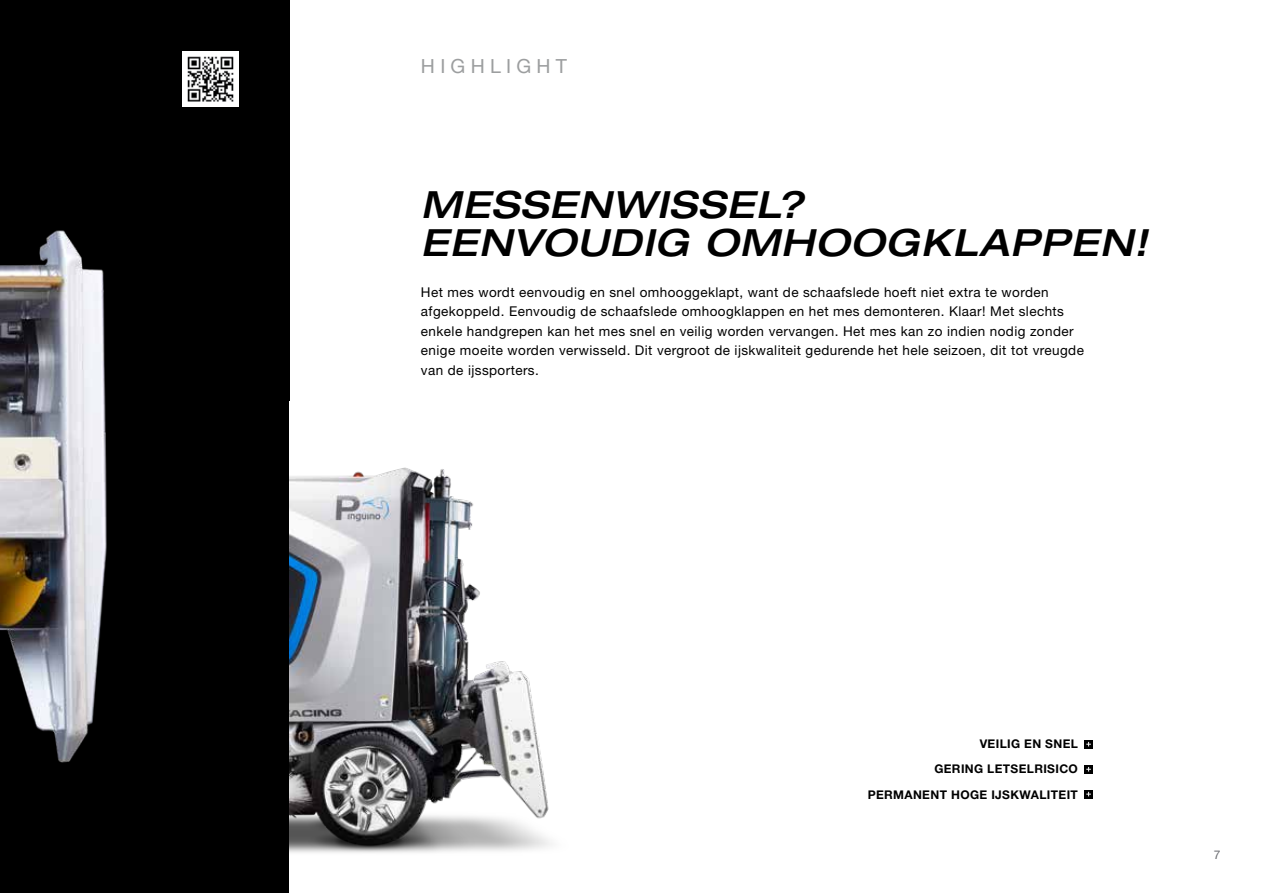
<style>
.page{position:relative;width:1263px;height:893px;background:#fff}
.page>*{position:absolute;margin:0;border:0;box-sizing:border-box;transform-origin:0 0}
.t1{font:italic 500 expanded 37.5px/37.5px "Helvetica Neue LT Std";letter-spacing:.03em;color:#000}
.t2{font:19.5px "Helvetica Neue LT Std";letter-spacing:.27em;color:#9c9e9f}
.t3{font:13.5px/19.5px "Helvetica Neue LT Std";letter-spacing:.03em;color:#000}
.t4{font:700 12px/25px "Helvetica Neue LT Std";letter-spacing:.03em;color:#000;text-align:right}
.t5{font:12px "Helvetica Neue LT Std";color:#6a6c71}
</style>
<div class="page">
<div style="left:0;top:0;width:289px;height:893px;background:#000"></div>
<img style="left:194px;top:51px;width:44px;height:55px">
<img style="left:289px;top:467px;width:263px;height:386px">
<img style="left:0;top:51px;width:194px;height:712px">
<div style="left:1084px;top:740px;width:9px;height:8px;background:#000"></div>
<svg style="left:1086px;top:742px;width:5px;height:4px"></svg>
<div style="left:1084px;top:765px;width:9px;height:8px;background:#000"></div>
<svg style="left:1086px;top:767px;width:5px;height:4px"></svg>
<div style="left:1084px;top:790px;width:9px;height:8px;background:#000"></div>
<svg style="left:1086px;top:792px;width:5px;height:4px"></svg>
<h2 class="t2" style="left:421px;top:54px;width:148px">HIGHLIGHT</h2>
<h1 class="t1" style="left:421px;top:186px;width:728px">MESSENWISSEL?<br>EENVOUDIG OMHOOGKLAPPEN!</h1>
<p class="t3" style="left:421px;top:282px;width:664px">Het mes wordt eenvoudig en snel omhooggeklapt, want de schaafslede hoeft niet extra te worden afgekoppeld. Eenvoudig de schaafslede omhoogklappen en het mes demonteren. Klaar! Met slechts enkele handgrepen kan het mes snel en veilig worden vervangen. Het mes kan zo indien nodig zonder enige moeite worden verwisseld. Dit vergroot de ijskwaliteit gedurende het hele seizoen, dit tot vreugde van de ijssporters.</p>
<p class="t4" style="left:868px;top:731px;width:212px">VEILIG EN SNEL<br>GERING LETSELRISICO<br>PERMANENT HOGE IJSKWALITEIT</p>
<p class="t5" style="left:1214px;top:847px;width:8px">7</p>
</div>
